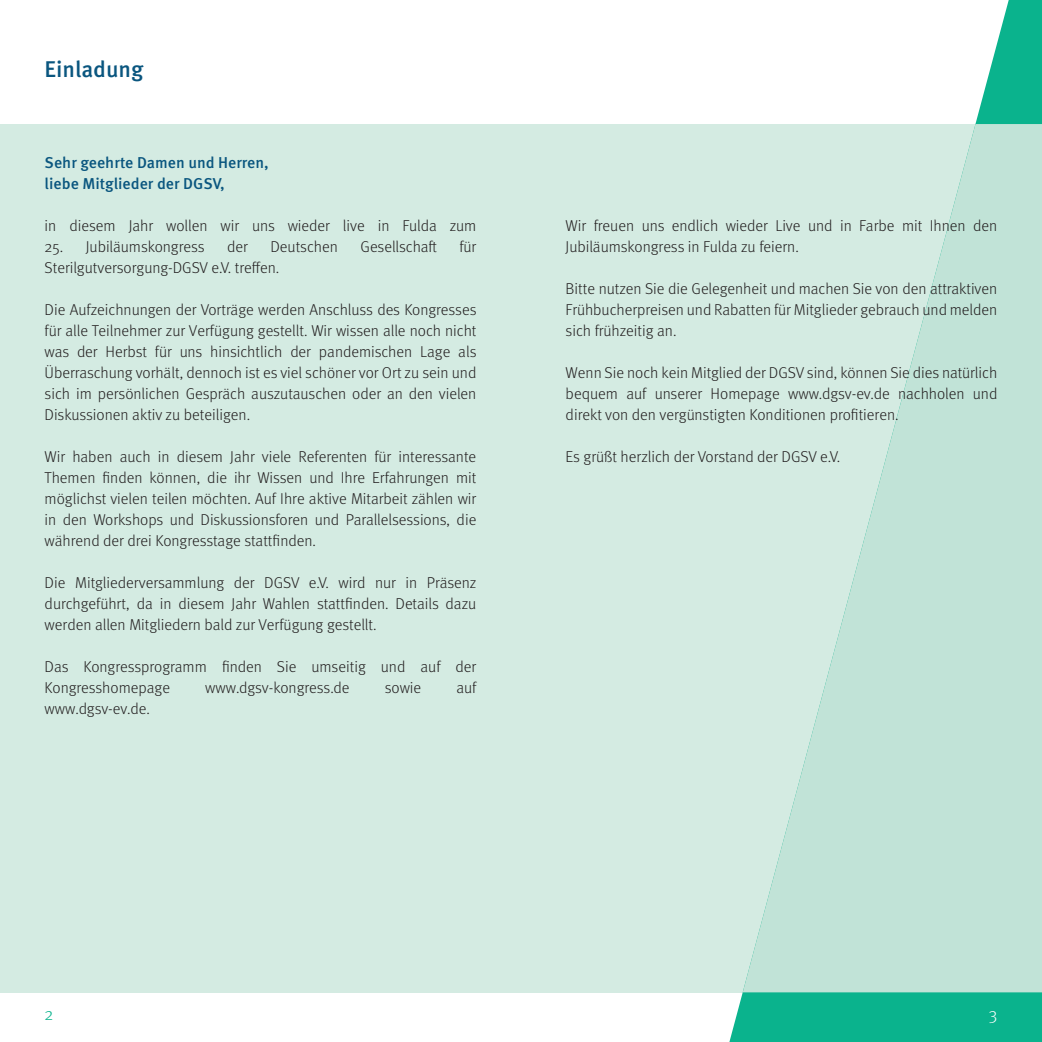
<style>
.page{position:relative;width:1042px;height:1042px;background:#fff}
.page>*{position:absolute;margin:0;border:0;box-sizing:border-box;transform-origin:0 0}
.Tag{font:500 22.75px "Meta OT";color:#0a567f}
.t1{font:300 17.5px "Meta OT";color:#0ab38d}
.t2{font:300 17.5px "Meta OT";color:#fff}
.Referenten{font:300 15.75px/21px "Meta OT";color:#231f20;text-align:justify}
.Referenten-2{font:500 15.75px/21px "Meta OT";color:#0a567f}
</style>
<div class="page">
<div style="left:0;top:124px;width:1042px;height:868px;background:#d4ebe2"></div>
<svg style="left:725px;top:0;width:317px;height:1042px"></svg>
<svg style="left:743px;top:124px;width:299px;height:868px;fill:#c1e3d7"></svg>
<p class="Tag" style="left:45px;top:55px;width:100px">Einladung</p>
<p class="Referenten-2" style="left:45px;top:152px;width:226px">Sehr geehrte Damen und Herren, liebe Mitglieder der DGSV,</p>
<p class="Referenten" style="left:45px;top:215px;width:433px">in diesem Jahr wollen wir uns wieder live in Fulda zum</p>
<p class="Referenten" style="left:45px;top:236px;width:161px">25. Jubiläumskongress</p>
<p class="Referenten" style="left:227px;top:236px;width:22px">der</p>
<p class="Referenten" style="left:270px;top:236px;width:69px">Deutschen</p>
<p class="Referenten" style="left:360px;top:236px;width:78px">Gesellschaft</p>
<p class="Referenten" style="left:459px;top:236px;width:18px">für</p>
<p class="Referenten" style="left:45px;top:257px;width:236px">Sterilgutversorgung-DGSV e.V. treffen.</p>
<p class="Referenten" style="left:45px;top:299px;width:433px">Die Aufzeichnungen der Vorträge werden Anschluss des Kongresses für alle Teilnehmer zur Verfügung gestellt. Wir wissen alle noch nicht was der Herbst für uns hinsichtlich der pandemischen Lage als Überraschung vorhält, dennoch ist es viel schöner vor Ort zu sein und sich im persönlichen Gespräch auszutauschen oder an den vielen Diskussionen aktiv zu beteiligen.</p>
<p class="Referenten" style="left:45px;top:446px;width:433px">Wir haben auch in diesem Jahr viele Referenten für interessante Themen finden können, die ihr Wissen und Ihre Erfahrungen mit möglichst vielen teilen möchten. Auf Ihre aktive Mitarbeit zählen wir in den Workshops und Diskussionsforen und Parallelsessions, die während der drei Kongresstage stattfinden.</p>
<p class="Referenten" style="left:45px;top:572px;width:433px">Die Mitgliederversammlung der DGSV e.V. wird nur in Präsenz durchgeführt, da in diesem Jahr Wahlen stattfinden. Details dazu werden allen Mitgliedern bald zur Verfügung gestellt.</p>
<p class="Referenten" style="left:45px;top:656px;width:433px">Das Kongressprogramm finden Sie umseitig und auf der<br>Kongresshomepage</p>
<p class="Referenten" style="left:205px;top:677px;width:146px">www.dgsv-kongress.de</p>
<p class="Referenten" style="left:385px;top:677px;width:38px">sowie</p>
<p class="Referenten" style="left:456px;top:677px;width:22px">auf</p>
<p class="Referenten" style="left:45px;top:698px;width:107px">www.dgsv-ev.de.</p>
<p class="Referenten" style="left:566px;top:215px;width:433px">Wir freuen uns endlich wieder Live und in Farbe mit Ihnen den<br>Jubiläumskongress in Fulda zu feiern.</p>
<p class="Referenten" style="left:566px;top:278px;width:433px">Bitte nutzen Sie die Gelegenheit und machen Sie von den attraktiven Frühbucherpreisen und Rabatten für Mitglieder gebrauch und melden sich frühzeitig an.</p>
<p class="Referenten" style="left:566px;top:362px;width:433px">Wenn Sie noch kein Mitglied der DGSV sind, können Sie dies natürlich bequem auf unserer Homepage www.dgsv-ev.de nachholen und direkt von den vergünstigten Konditionen profitieren.</p>
<p class="Referenten" style="left:566px;top:446px;width:276px">Es grüßt herzlich der Vorstand der DGSV e.V.</p>
<p class="t1" style="left:45px;top:1004px;width:10px">2</p>
<p class="t2" style="left:989px;top:1004px;width:10px">3</p>
</div>
